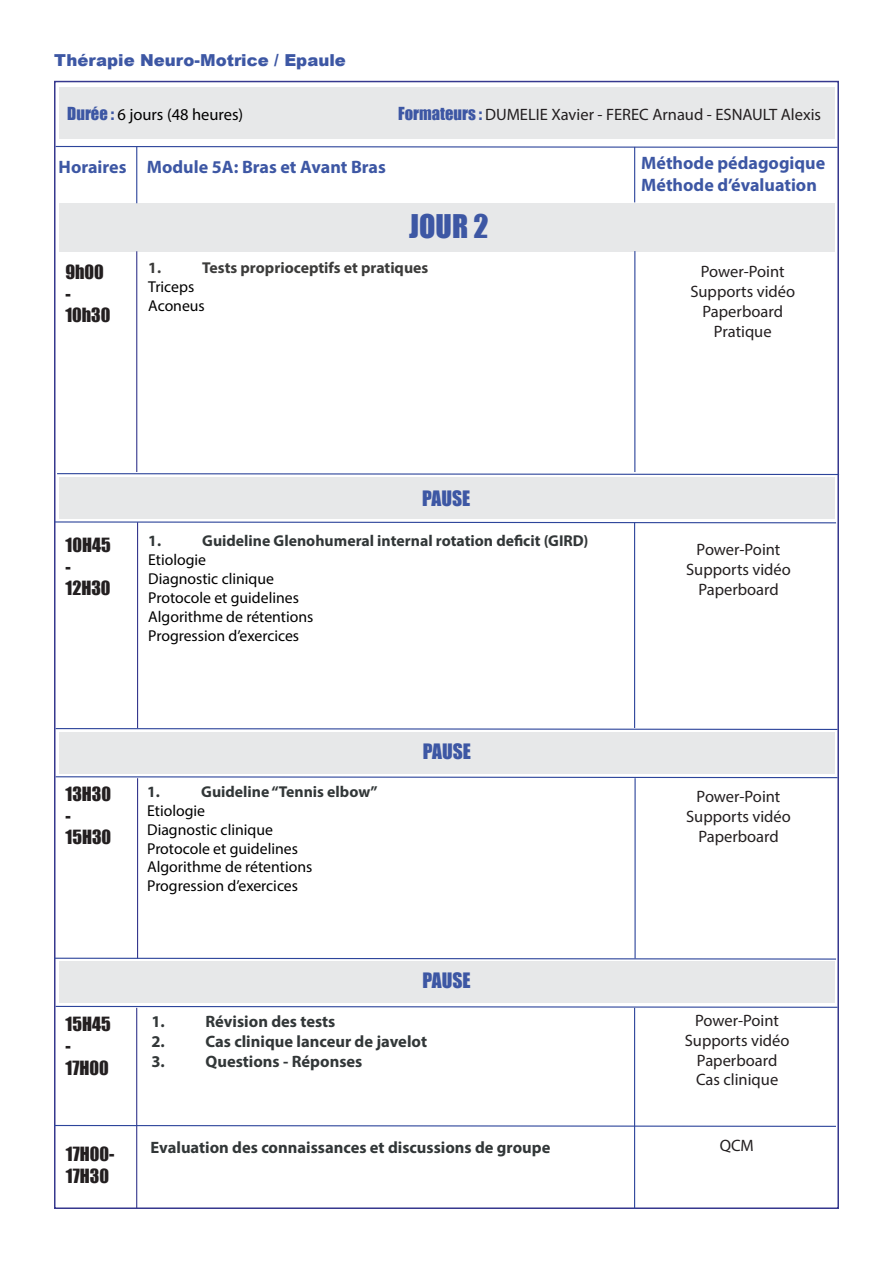
<style>
.page{position:relative;width:893px;height:1263px;background:#fff}
.page>*{position:absolute;margin:0;border:0;box-sizing:border-box;transform-origin:0 0}
.t1{font:30px "Impact";color:#3d57a4}
.t2{font:19.5px "Impact";color:#3d57a4}
.t3{font:700 18px/21.6px "Myriad Pro";color:#3d57a4}
.t4{font:18px/21.6px "Impact";color:#231f20}
.t5{font:16.5px/19.8px "Myriad Pro";color:#231f20;text-align:center}
.t6{font:700 16.5px "Myriad Pro";color:#323738}
.t7{font:900 16.5px "Arial";color:#3d57a4}
.t8{font:16.5px "Myriad Pro";color:#000}
.t9{font:15.75px "Myriad Pro";color:#000}
.t10{font:700 15.75px "Myriad Pro";color:#323738}
.t11{font:700 15.75px "Myriad Pro";color:#3c3c3b}
.s1{font-family:"Impact";color:#3d57a4}
</style>
<div class="page">
<div style="left:59px;top:203px;width:775px;height:48px;background:#e7e8e9"></div>
<div style="left:59px;top:87px;width:775px;height:52px;background:#e7e8e9"></div>
<svg style="left:54px;top:145px;width:785px;height:3px"></svg>
<hr style="left:136px;top:147px;width:1px;height:56px;background:#2d459b">
<hr style="left:634px;top:147px;width:1px;height:55px;background:#2d459b">
<hr style="left:136px;top:251px;width:1px;height:221px;background:#36388e">
<div style="left:59px;top:477px;width:775px;height:42px;background:#e7e8e9"></div>
<hr style="left:634px;top:522px;width:1px;height:206px;background:#2d459b">
<hr style="left:137px;top:522px;width:1px;height:206px;background:#36388e">
<hr style="left:137px;top:778px;width:1px;height:180px;background:#36388e">
<hr style="left:634px;top:778px;width:2px;height:180px;background:#2d459b">
<div style="left:59px;top:961px;width:775px;height:41px;background:#e7e8e9"></div>
<hr style="left:136px;top:1008px;width:1px;height:201px;background:#36388e">
<hr style="left:634px;top:1008px;width:1px;height:201px;background:#2d459b">
<svg style="left:57px;top:472px;width:783px;height:4px"></svg>
<svg style="left:54px;top:521px;width:783px;height:3px"></svg>
<svg style="left:54px;top:727px;width:785px;height:3px"></svg>
<svg style="left:54px;top:776px;width:785px;height:3px"></svg>
<svg style="left:54px;top:1005px;width:785px;height:3px"></svg>
<svg style="left:54px;top:957px;width:782px;height:3px"></svg>
<hr style="left:634px;top:251px;width:1px;height:221px;background:#2d459b">
<div style="left:59px;top:732px;width:776px;height:42px;background:#e7e8e9"></div>
<svg style="left:54px;top:1124px;width:782px;height:3px"></svg>
<p class="t7" style="left:54px;top:48px;width:293px">Thérapie Neuro-Motrice / Epaule</p>
<p class="t8" style="left:67px;top:104px;width:178px"><span class="s1">Durée :</span> 6 jours (48 heures)</p>
<p class="t3" style="left:59px;top:156px;width:69px">Horaires</p>
<p class="t3" style="left:147px;top:156px;width:241px">Module 5A: Bras et Avant Bras</p>
<p class="t3" style="left:641px;top:152px;width:185px">Méthode pédagogique<br>Méthode d’évaluation</p>
<p class="t1" style="left:409px;top:203px;width:81px">JOUR 2</p>
<p class="t4" style="left:65px;top:261px;width:47px">9h00 -<br>10h30</p>
<p class="t11" style="left:148px;top:257px;width:14px">1.</p>
<p class="t11" style="left:202px;top:257px;width:228px">Tests proprioceptifs et pratiques</p>
<p class="t5" style="left:398px;top:104px;width:424px"><span class="s1">Formateurs :</span> DUMELIE Xavier - FEREC Arnaud - ESNAULT Alexis</p>
<p class="t5" style="left:690px;top:262px;width:106px">Power-Point<br>Supports vidéo<br>Paperboard</p>
<p class="t5" style="left:714px;top:321px;width:59px">Pratique</p>
<p class="t9" style="left:148px;top:277px;width:48px">Triceps</p>
<p class="t9" style="left:148px;top:296px;width:58px">Aconeus</p>
<p class="t4" style="left:66px;top:534px;width:47px">10H45 -<br>12H30</p>
<p class="t2" style="left:422px;top:484px;width:50px">PAUSE</p>
<p class="t10" style="left:148px;top:530px;width:14px">1.</p>
<p class="t10" style="left:202px;top:530px;width:388px">Guideline Glenohumeral internal rotation deficit (GIRD)</p>
<p class="t9" style="left:148px;top:550px;width:59px">Etiologie</p>
<p class="t9" style="left:148px;top:569px;width:127px">Diagnostic clinique</p>
<p class="t9" style="left:148px;top:588px;width:152px">Protocole et guidelines</p>
<p class="t9" style="left:148px;top:607px;width:167px">Algorithme de rétentions</p>
<p class="t9" style="left:148px;top:626px;width:152px">Progression d’exercices</p>
<p class="t4" style="left:66px;top:783px;width:47px">13H30 -<br>15H30</p>
<p class="t4" style="left:66px;top:1013px;width:47px">15H45 -<br>17H00</p>
<p class="t4" style="left:66px;top:1143px;width:50px">17H00-<br>17H30</p>
<p class="t10" style="left:147px;top:781px;width:14px">1.</p>
<p class="t10" style="left:201px;top:781px;width:178px">Guideline “Tennis elbow”</p>
<p class="t9" style="left:147px;top:801px;width:59px">Etiologie</p>
<p class="t9" style="left:147px;top:820px;width:127px">Diagnostic clinique</p>
<p class="t9" style="left:147px;top:838px;width:152px">Protocole et guidelines</p>
<p class="t9" style="left:147px;top:857px;width:167px">Algorithme de rétentions</p>
<p class="t9" style="left:147px;top:876px;width:152px">Progression d’exercices</p>
<p class="t2" style="left:423px;top:736px;width:50px">PAUSE</p>
<p class="t2" style="left:423px;top:965px;width:50px">PAUSE</p>
<p class="t6" style="left:151px;top:1011px;width:15px">1.</p>
<p class="t6" style="left:205px;top:1011px;width:131px">Révision des tests</p>
<p class="t6" style="left:151px;top:1030px;width:15px">2.</p>
<p class="t6" style="left:205px;top:1030px;width:223px">Cas clinique lanceur de javelot</p>
<p class="t6" style="left:151px;top:1050px;width:15px">3.</p>
<p class="t6" style="left:205px;top:1050px;width:158px">Questions - Réponses</p>
<p class="t6" style="left:151px;top:1137px;width:401px">Evaluation des connaissances et discussions de groupe</p>
<p class="t5" style="left:686px;top:540px;width:106px">Power-Point<br>Supports vidéo<br>Paperboard</p>
<p class="t5" style="left:686px;top:786px;width:106px">Power-Point<br>Supports vidéo<br>Paperboard</p>
<p class="t5" style="left:685px;top:1010px;width:106px">Power-Point<br>Supports vidéo<br>Paperboard<br>Cas clinique</p>
<p class="t5" style="left:720px;top:1135px;width:36px">QCM</p>
</div>
